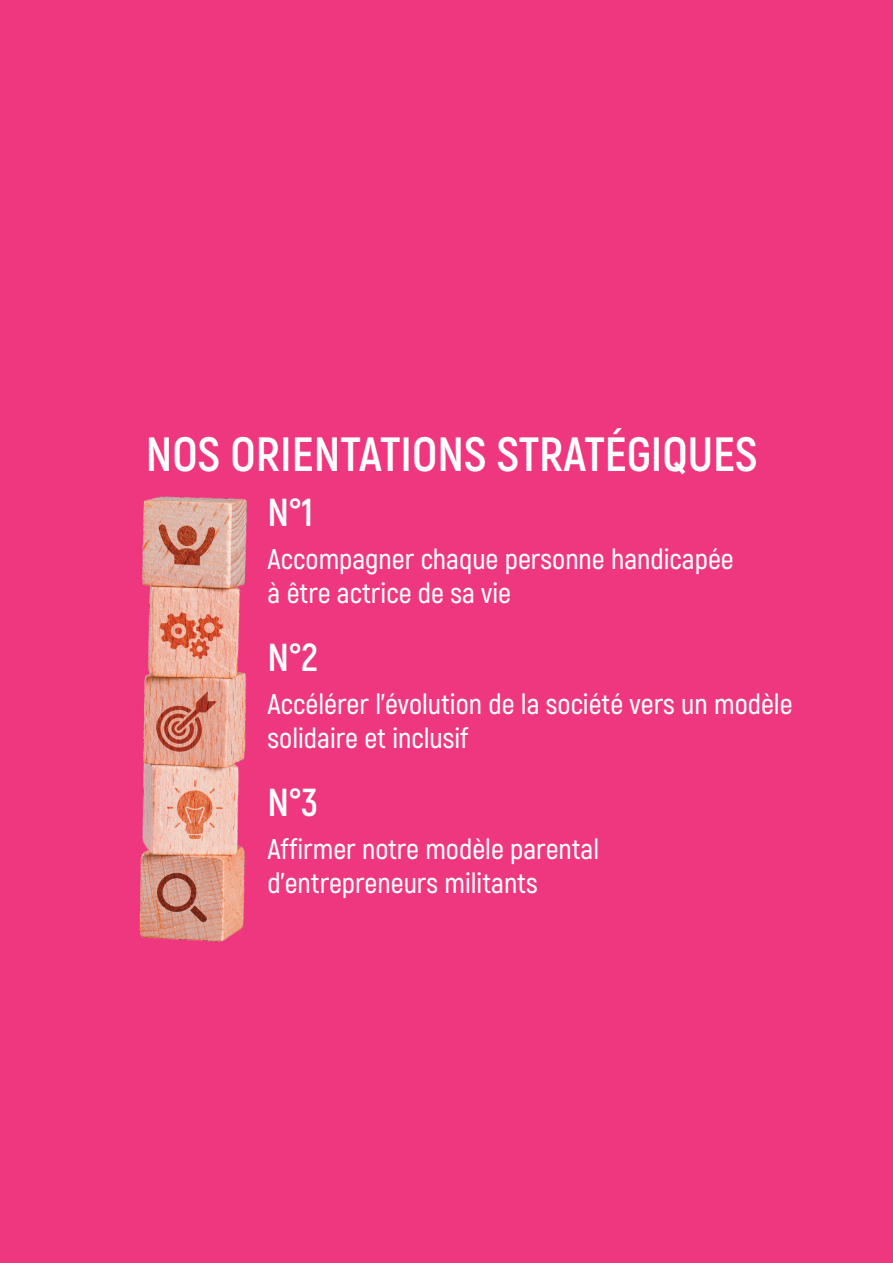
<style>
.page{position:relative;width:893px;height:1263px;background:#ef377f}
.page>*{position:absolute;margin:0;border:0;box-sizing:border-box;transform-origin:0 0}
.t1{font:700 48px "Akrobat";color:#fff}
.t2{font:700 39px "Akrobat";color:#fff}
.t3{font:600 28.5px/34.2px "Akrobat";color:#fff}
</style>
<div class="page">
<img style="left:139px;top:496px;width:108px;height:446px">
<h1 class="t1" style="left:146px;top:424px;width:613px">NOS ORIENTATIONS STRATÉGIQUES</h1>
<h2 class="t2" style="left:268px;top:488px;width:47px">N°1</h2>
<p class="t3" style="left:268px;top:542px;width:468px">Accompagner chaque personne handicapée à être actrice de sa vie</p>
<h2 class="t2" style="left:268px;top:633px;width:52px">N°2</h2>
<p class="t3" style="left:268px;top:687px;width:527px">Accélérer l’évolution de la société vers un modèle solidaire et inclusif</p>
<h2 class="t2" style="left:268px;top:778px;width:52px">N°3</h2>
<p class="t3" style="left:268px;top:832px;width:333px">Affirmer notre modèle parental d’entrepreneurs militants</p>
</div>
